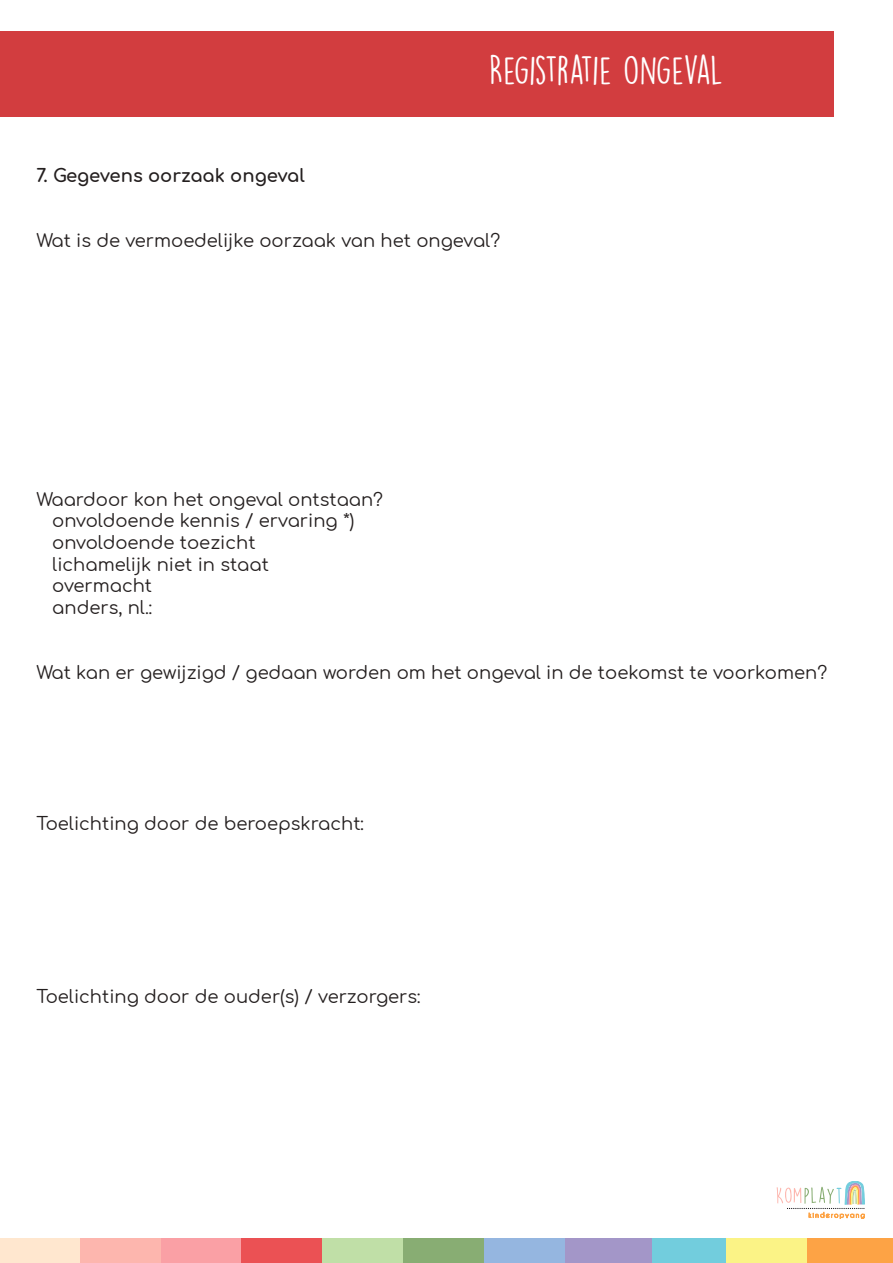
<style>
.page{position:relative;width:893px;height:1263px;background:#fff}
.page>*{position:absolute;margin:0;border:0;box-sizing:border-box;transform-origin:0 0}
.t1{font:36px "DK Lemon Yellow Sun";letter-spacing:-.03em;color:#fff;scale:1.05 1}
.t2{font:18px/21.6px "Comfortaa";color:#241f1f}
.t3{font:700 18px "Comfortaa";color:#241f1f}
</style>
<div class="page">
<div style="left:0;top:31px;width:833px;height:86px;background:#d23d3f"></div>
<div style="left:0;top:1238px;width:86px;height:25px;background:#ffe7cf"></div>
<div style="left:80px;top:1238px;width:87px;height:25px;background:#fdb6ae"></div>
<div style="left:161px;top:1238px;width:86px;height:25px;background:#faa0a5"></div>
<div style="left:242px;top:1238px;width:86px;height:25px;background:#eb5154"></div>
<div style="left:323px;top:1238px;width:86px;height:25px;background:#c0dfa7"></div>
<div style="left:403px;top:1238px;width:87px;height:25px;background:#88ad73"></div>
<div style="left:484px;top:1238px;width:86px;height:25px;background:#95b6e0"></div>
<div style="left:646px;top:1238px;width:86px;height:25px;background:#72cddd"></div>
<div style="left:726px;top:1238px;width:86px;height:25px;background:#fbf386"></div>
<div style="left:807px;top:1238px;width:86px;height:25px;background:#fda345"></div>
<div style="left:565px;top:1238px;width:86px;height:25px;background:#a396c8"></div>
<svg style="left:777px;top:1181px;width:88px;height:38px"></svg>
<p class="t3" style="left:36px;top:159px;width:270px">7. Gegevens oorzaak ongeval</p>
<h1 class="t1" style="left:489px;top:49px;width:224px">REGISTRATIE ONGEVAL</h1>
<p class="t2" style="left:36px;top:227px;width:465px">Wat is de vermoedelijke oorzaak van het ongeval?</p>
<p class="t2" style="left:52px;top:486px;width:332px;text-indent:-16px">Waardoor kon het ongeval ontstaan? onvoldoende kennis / ervaring *) onvoldoende toezicht<br>lichamelijk niet in staat<br>overmacht<br>anders, nl.:</p>
<p class="t2" style="left:36px;top:659px;width:792px">Wat kan er gewijzigd / gedaan worden om het ongeval in de toekomst te voorkomen?</p>
<p class="t2" style="left:36px;top:810px;width:329px">Toelichting door de beroepskracht:</p>
<p class="t2" style="left:36px;top:983px;width:386px">Toelichting door de ouder(s) / verzorgers:</p>
</div>
